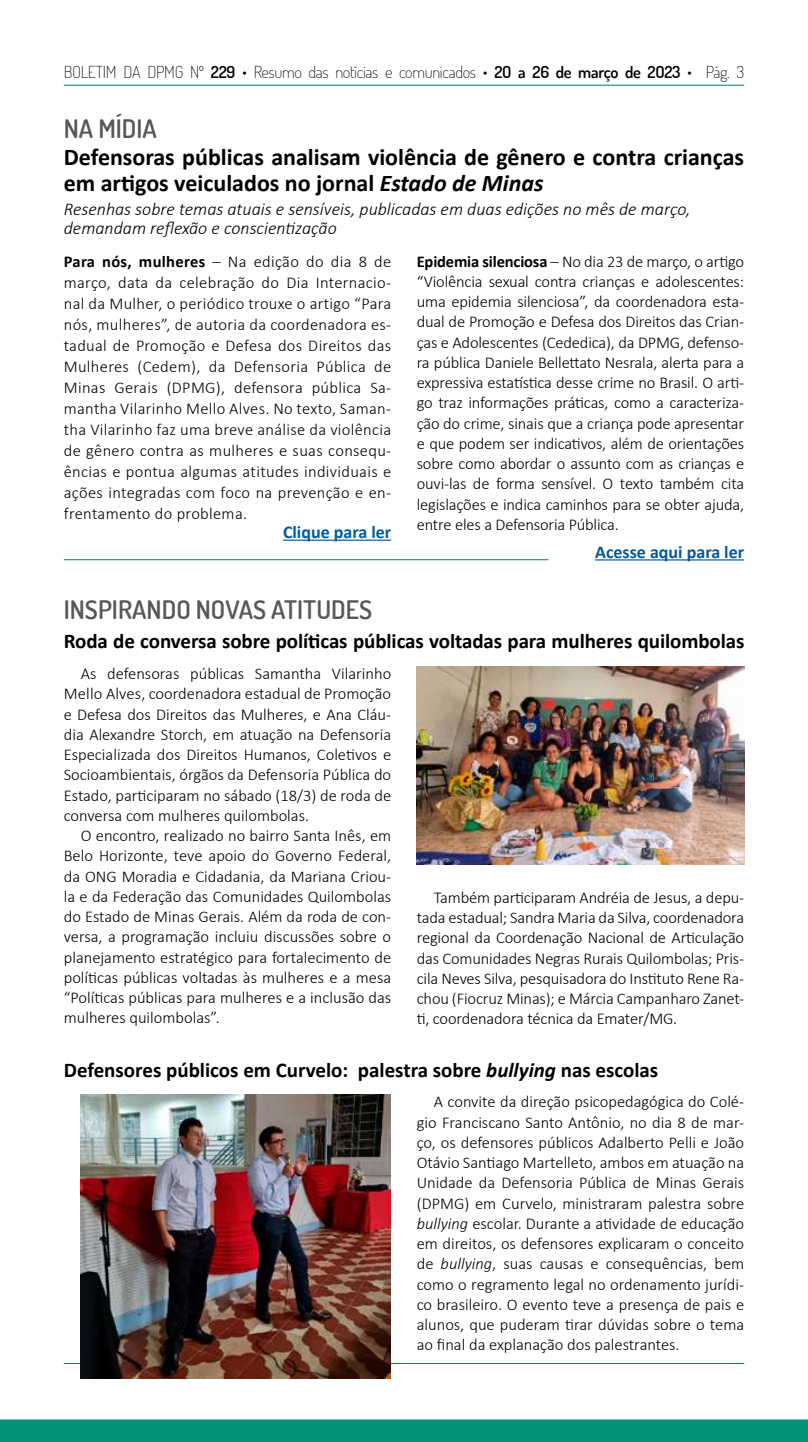
<style>
.page{position:relative;width:808px;height:1442px;background:#fff}
.page>*{position:absolute;margin:0;border:0;box-sizing:border-box;transform-origin:0 0}
.t1{font:600 25.5px "Dosis";color:#575756}
.t2{font:700 24px/25.5px "Calibri";color:#000}
.t3{font:700 21px "Calibri";letter-spacing:-.005em;color:#000}
.t4{font:italic 300 18px/19.5px "Calibri";color:#000}
.t5{font:700 18px "Calibri";color:#005a9f}
.t6{font:300 16.5px/20.2px "Calibri";color:#000;text-align:justify}
.t7{font:200 16.5px "Dosis";letter-spacing:-.02em;color:#000}
.s1{font-weight:600}
.s2{font-style:italic}
.s3{font-weight:700}
</style>
<div class="page">
<div style="left:0;top:1419px;width:808px;height:22px;background:#009375"></div>
<hr style="left:64px;top:85px;width:680px;height:1px;background:#00768a">
<hr style="left:283px;top:539px;width:108px;height:2px;background:#005a9f">
<hr style="left:595px;top:559px;width:149px;height:1px;background:#005a9f">
<img style="left:417px;top:666px;width:327px;height:199px">
<hr style="left:64px;top:559px;width:485px;height:1px;background:#008739">
<hr style="left:64px;top:1363px;width:680px;height:1px;background:#008739">
<img style="left:81px;top:1095px;width:310px;height:283px">
<p class="t7" style="left:64px;top:61px;width:682px">BOLETIM DA DPMG Nº <span class="s1">229</span> • Resumo das notícias e comunicados • <span class="s1">2O a 26 de março de 2O23</span> • Pág. 3</p>
<h1 class="t1" style="left:64px;top:112px;width:95px">NA MÍDIA</h1>
<h2 class="t2" style="left:64px;top:144px;width:682px">Defensoras públicas analisam violência de gênero e contra crianças em artigos veiculados no jornal <span class="s2">Estado de Minas</span></h2>
<p class="t4" style="left:64px;top:199px;width:628px">Resenhas sobre temas atuais e sensíveis, publicadas em duas edições no mês de março, demandam reflexão e conscientização</p>
<p class="t6" style="left:417px;top:251px;width:329px"><span class="s3">Epidemia silenciosa</span> – No dia 23 de março, o artigo “Violência sexual contra crianças e adolescentes: uma epidemia silenciosa”, da coordenadora esta&shy;dual de Promoção e Defesa dos Direitos das Crian&shy;ças e Adolescentes (Cededica), da DPMG, defenso&shy;ra pública Daniele Bellettato Nesrala, alerta para a expressiva estatística desse crime no Brasil. O arti&shy;go traz informações práticas, como a caracteriza&shy;ção do crime, sinais que a criança pode apresentar e que podem ser indicativos, além de orientações sobre como abordar o assunto com as crianças e ouvi-las de forma sensível. O texto também cita legislações e indica caminhos para se obter ajuda, entre eles a Defensoria Pública.</p>
<p class="t5" style="left:595px;top:539px;width:151px">Acesse aqui para ler</p>
<p class="t6" style="left:64px;top:250px;width:329px;line-height:21px"><span class="s3">Para nós, mulheres</span> – Na edição do dia 8 de março, data da celebração do Dia Internacio&shy;nal da Mulher, o periódico trouxe o artigo “Para nós, mulheres”, de autoria da coordenadora es&shy;tadual de Promoção e Defesa dos Direitos das Mulheres (Cedem), da Defensoria Pública de Minas Gerais (DPMG), defensora pública Sa&shy;mantha Vilarinho Mello Alves. No texto, Saman&shy;tha Vilarinho faz uma breve análise da violência de gênero contra as mulheres e suas consequ&shy;ências e pontua algumas atitudes individuais e ações integradas com foco na prevenção e en&shy;frentamento do problema.</p>
<p class="t5" style="left:283px;top:519px;width:110px">Clique para ler</p>
<h1 class="t1" style="left:64px;top:592px;width:310px">INSPIRANDO NOVAS ATITUDES</h1>
<p class="t3" style="left:64px;top:626px;width:682px">Roda de conversa sobre políticas públicas voltadas para mulheres quilombolas</p>
<p class="t6" style="left:64px;top:663px;width:329px;text-indent:17px">As defensoras públicas Samantha Vilarinho Mello Alves, coordenadora estadual de Promoção e Defesa dos Direitos das Mulheres, e Ana Cláu&shy;dia Alexandre Storch, em atuação na Defensoria Especializada dos Direitos Humanos, Coletivos e Socioambientais, órgãos da Defensoria Pública do Estado, participaram no sábado (18/3) de roda de conversa com mulheres quilombolas.</p>
<p class="t6" style="left:64px;top:825px;width:329px;text-indent:17px">O encontro, realizado no bairro Santa Inês, em Belo Horizonte, teve apoio do Governo Federal, da ONG Moradia e Cidadania, da Mariana Criou&shy;la e da Federação das Comunidades Quilombolas do Estado de Minas Gerais. Além da roda de con&shy;versa, a programação incluiu discussões sobre o planejamento estratégico para fortalecimento de políticas públicas voltadas às mulheres e a mesa “Políticas públicas para mulheres e a inclusão das mulheres quilombolas”.</p>
<p class="t6" style="left:417px;top:887px;width:329px;text-indent:17px">Também participaram Andréia de Jesus, a depu&shy;tada estadual; Sandra Maria da Silva, coordenadora regional da Coordenação Nacional de Articulação das Comunidades Negras Rurais Quilombolas; Pris&shy;cila Neves Silva, pesquisadora do Instituto Rene Ra&shy;chou (Fiocruz Minas); e Márcia Campanharo Zanet&shy;ti, coordenadora técnica da Emater/MG.</p>
<p class="t3" style="left:64px;top:1054px;width:596px">Defensores públicos em Curvelo: palestra sobre <span class="s2">bullying</span> nas escolas</p>
<p class="t6" style="left:417px;top:1091px;width:329px;text-indent:17px">A convite da direção psicopedagógica do Colé&shy;gio Franciscano Santo Antônio, no dia 8 de mar&shy;ço, os defensores públicos Adalberto Pelli e João Otávio Santiago Martelleto, ambos em atuação na Unidade da Defensoria Pública de Minas Gerais (DPMG) em Curvelo, ministraram palestra sobre <span class="s2">bullying</span> escolar. Durante a atividade de educação em direitos, os defensores explicaram o conceito de <span class="s2">bullying</span>, suas causas e consequências, bem como o regramento legal no ordenamento jurídi&shy;co brasileiro. O evento teve a presença de pais e alunos, que puderam tirar dúvidas sobre o tema ao final da explanação dos palestrantes.</p>
</div>
